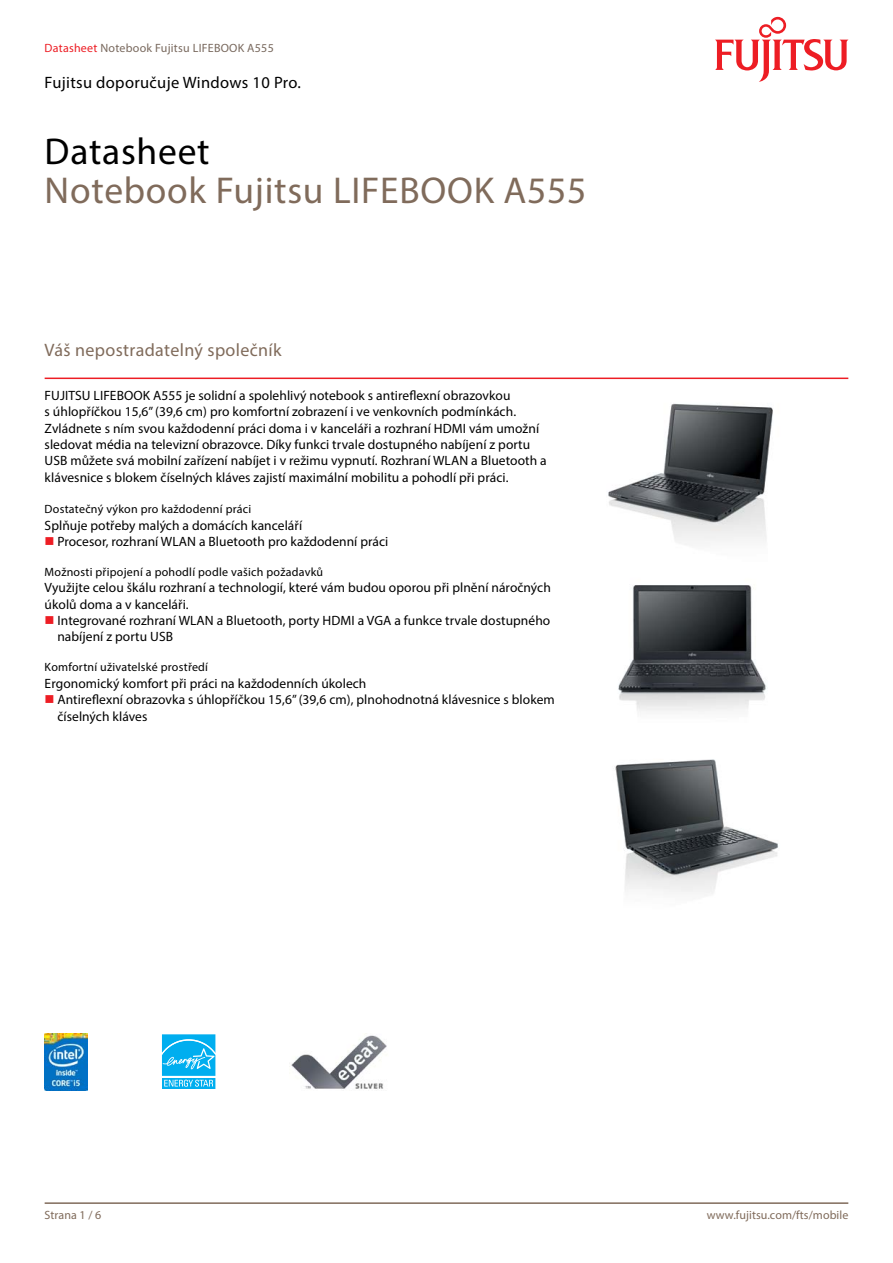
<style>
.page{position:relative;width:893px;height:1263px;background:#fff}
.page>*{position:absolute;margin:0;border:0;box-sizing:border-box;transform-origin:0 0}
.t1{font:37.5px "Myriad Pro";letter-spacing:.02em;color:#806b5b}
.t2{font:37.5px "Myriad Pro";letter-spacing:.02em;color:#000}
.t3{font:18px "Myriad Pro";letter-spacing:.02em;color:#806b5b}
.t4{font:16.5px "Myriad Pro";letter-spacing:.02em;color:#000}
.t5{font:13.5px/16.4px "Myriad Pro";letter-spacing:.005em;color:#000}
.t6{font:12px "Myriad Pro";letter-spacing:.02em;color:#000}
.t7{font:12px "Myriad Pro";letter-spacing:.02em;color:#79695e}
.t8{font:12px "Myriad Pro";letter-spacing:.005em;color:#806b5b}
.s1{color:#ed1d24}
</style>
<div class="page">
<hr style="left:45px;top:1202px;width:803px;height:2px;background:#806b5b">
<hr style="left:45px;top:378px;width:803px;height:1px;background:#ed1d24">
<svg style="left:715px;top:17px;width:133px;height:65px"></svg>
<img style="left:608px;top:403px;width:165px;height:142px">
<img style="left:618px;top:585px;width:149px;height:127px">
<img style="left:615px;top:759px;width:164px;height:135px">
<img style="left:45px;top:1033px;width:43px;height:57px">
<svg style="left:162px;top:1034px;width:54px;height:55px;background:#32bdf1"></svg>
<img style="left:291px;top:1035px;width:96px;height:54px">
<p class="t7" style="left:45px;top:40px;width:231px"><span class="s1">Datasheet</span> Notebook Fujitsu LIFEBOOK A555</p>
<p class="t4" style="left:45px;top:73px;width:258px">Fujitsu doporučuje Windows 10 Pro.</p>
<h1 class="t2" style="left:45px;top:128px;width:167px">Datasheet</h1>
<h1 class="t1" style="left:45px;top:167px;width:543px">Notebook Fujitsu LIFEBOOK A555</h1>
<h2 class="t3" style="left:45px;top:339px;width:238px">Váš nepostradatelný společník</h2>
<p class="t5" style="left:45px;top:387px;width:504px">FUJITSU LIFEBOOK A555 je solidní a spolehlivý notebook s antireflexní obrazovkou<br>s úhlopříčkou 15,6” (39,6 cm) pro komfortní zobrazení i ve venkovních podmínkách.<br>Zvládnete s ním svou každodenní práci doma i v kanceláři a rozhraní HDMI vám umožní sledovat média na televizní obrazovce. Díky funkci trvale dostupného nabíjení z portu USB můžete svá mobilní zařízení nabíjet i v režimu vypnutí. Rozhraní WLAN a Bluetooth a klávesnice s blokem číselných kláves zajistí maximální mobilitu a pohodlí při práci.</p>
<p class="t6" style="left:45px;top:502px;width:208px">Dostatečný výkon pro každodenní práci</p>
<p class="t5" style="left:57px;top:516px;width:333px;text-indent:-13px">Splňuje potřeby malých a domácích kanceláří<br>Procesor, rozhraní WLAN a Bluetooth pro každodenní práci</p>
<p class="t6" style="left:45px;top:564px;width:280px">Možnosti připojení a pohodlí podle vašich požadavků</p>
<p class="t5" style="left:45px;top:579px;width:508px">Využijte celou škálu rozhraní a technologií, které vám budou oporou při plnění náročných úkolů doma a v kanceláři.</p>
<p class="t5" style="left:57px;top:612px;width:494px">Integrované rozhraní WLAN a Bluetooth, porty HDMI a VGA a funkce trvale dostupného nabíjení z portu USB</p>
<p class="t6" style="left:45px;top:660px;width:165px">Komfortní uživatelské prostředí</p>
<p class="t5" style="left:57px;top:675px;width:499px;text-indent:-13px">Ergonomický komfort při práci na každodenních úkolech<br>Antireflexní obrazovka s úhlopříčkou 15,6” (39,6 cm), plnohodnotná klávesnice s blokem číselných kláves</p>
<p class="t8" style="left:45px;top:1207px;width:58px">Strana 1 / 6</p>
<p class="t8" style="left:707px;top:1207px;width:143px">www.fujitsu.com/fts/mobile</p>
</div>
